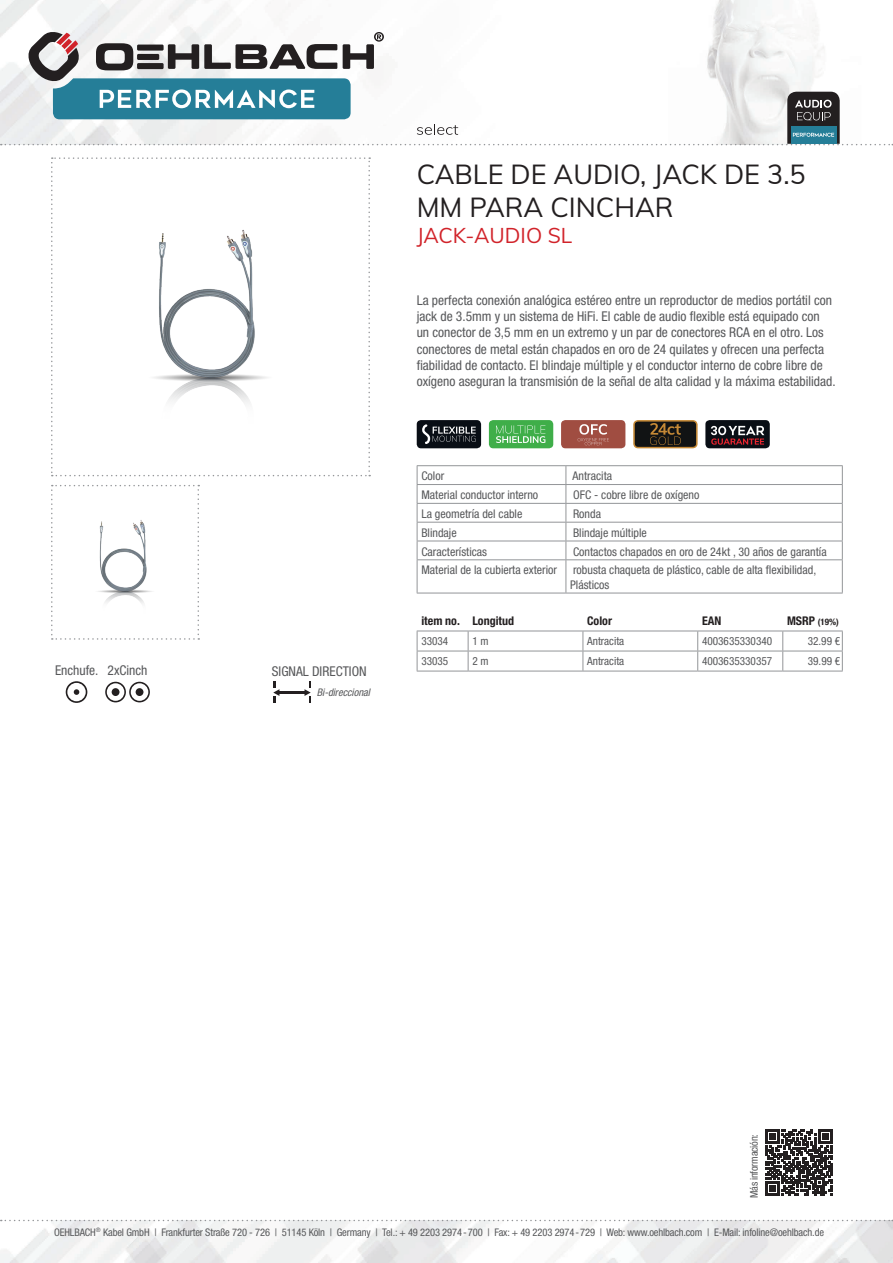
<style>
.page{position:relative;width:893px;height:1263px;background:#fff}
.page>*{position:absolute;margin:0;border:0;box-sizing:border-box;transform-origin:0 0}
.t1{font:27px/32.4px "Muli";color:#231f20}
.t2{font:21px "Muli";color:#d1232a}
.t3{font:condensed 13.5px/16.2px "Helvetica Neue LTW1 G";color:#57585a}
.t4{font:condensed 12px/14.4px "Helvetica Neue LTW1 G";color:#57585a}
.t5{font:700 condensed 12px "Helvetica Neue LTW1 G";color:#231f20}
.t6{font:condensed 11.25px "Helvetica Neue LTW1 G";color:#57585a}
.t7{font:condensed 10.5px "Helvetica Neue LTW1 G";letter-spacing:-.01em;color:#57585a}
.t8{font:italic condensed 10.5px "Helvetica Neue LTW1 G";color:#57585a}
.t9{font:700 condensed 9px "Helvetica Neue LTW1 G";color:#231f20}
.s1{font-size:12px}
</style>
<div class="page">
<img style="left:0;top:1220px;width:893px;height:43px">
<img style="left:0;top:0;width:818px;height:145px">
<svg style="left:1px;top:1220px;width:892px;height:1px"></svg>
<svg style="left:51px;top:157px;width:319px;height:319px"></svg>
<svg style="left:51px;top:485px;width:148px;height:155px"></svg>
<div style="left:417px;top:420px;width:64px;height:28px;background:#090e15;border-radius:4px"></div>
<svg style="left:422px;top:424px;width:54px;height:20px"></svg>
<div style="left:489px;top:420px;width:64px;height:28px;background:#3fae49;border-radius:4px"></div>
<svg style="left:496px;top:425px;width:49px;height:18px"></svg>
<div style="left:561px;top:420px;width:64px;height:28px;background:#a04d41;border-radius:4px"></div>
<svg style="left:578px;top:424px;width:31px;height:21px"></svg>
<svg style="left:633px;top:420px;width:65px;height:28px;background:#403320"></svg>
<div style="left:705px;top:420px;width:65px;height:28px;background:#090e15;border-radius:4px"></div>
<svg style="left:711px;top:426px;width:53px;height:19px"></svg>
<svg style="left:66px;top:681px;width:21px;height:22px"></svg>
<svg style="left:105px;top:682px;width:45px;height:20px"></svg>
<div style="left:136px;top:688px;width:7px;height:8px;background:#231f20;border-radius:50%"></div>
<hr style="left:279px;top:691px;width:26px;height:3px;background:#231f20">
<svg style="left:273px;top:681px;width:6px;height:22px"></svg>
<svg style="left:304px;top:681px;width:7px;height:22px"></svg>
<svg style="left:766px;top:1129px;width:66px;height:67px"></svg>
<svg style="left:1px;top:31px;width:892px;height:114px"></svg>
<svg style="left:417px;top:630px;width:426px;height:41px"></svg>
<hr style="left:417px;top:671px;width:51px;height:1px;background:#939598">
<hr style="left:468px;top:671px;width:115px;height:1px;background:#939598">
<hr style="left:583px;top:671px;width:115px;height:1px;background:#939598">
<hr style="left:698px;top:671px;width:85px;height:1px;background:#939598">
<hr style="left:783px;top:671px;width:60px;height:1px;background:#939598">
<hr style="left:417px;top:631px;width:51px;height:1px;background:#939598">
<hr style="left:468px;top:631px;width:115px;height:1px;background:#939598">
<hr style="left:583px;top:631px;width:115px;height:1px;background:#939598">
<hr style="left:698px;top:631px;width:85px;height:1px;background:#939598">
<hr style="left:783px;top:631px;width:60px;height:1px;background:#939598">
<hr style="left:417px;top:465px;width:149px;height:1px;background:#939598">
<hr style="left:566px;top:465px;width:277px;height:1px;background:#939598">
<svg style="left:417px;top:466px;width:426px;height:93px"></svg>
<hr style="left:417px;top:559px;width:149px;height:1px;background:#939598">
<hr style="left:417px;top:560px;width:1px;height:33px;background:#939598">
<hr style="left:566px;top:559px;width:277px;height:1px;background:#939598">
<hr style="left:566px;top:560px;width:1px;height:33px;background:#939598">
<hr style="left:842px;top:560px;width:1px;height:33px;background:#939598">
<hr style="left:417px;top:593px;width:149px;height:1px;background:#939598">
<hr style="left:566px;top:593px;width:277px;height:1px;background:#939598">
<h1 class="t1" style="left:417px;top:157px;width:391px">CABLE DE AUDIO, JACK DE 3.5<br>MM PARA CINCHAR</h1>
<h2 class="t2" style="left:417px;top:221px;width:157px">JACK-AUDIO SL</h2>
<p class="t3" style="left:417px;top:292px;width:420px">La perfecta conexión analógica estéreo entre un reproductor de medios portátil con jack de 3.5mm y un sistema de HiFi. El cable de audio flexible está equipado con<br>un conector de 3,5 mm en un extremo y un par de conectores RCA en el otro. Los conectores de metal están chapados en oro de 24 quilates y ofrecen una perfecta fiabilidad de contacto. El blindaje múltiple y el conductor interno de cobre libre de oxígeno aseguran la transmisión de la señal de alta calidad y la máxima estabilidad.</p>
<p class="t3" style="left:55px;top:662px;width:94px">Enchufe. 2xCinch</p>
<p class="t3" style="left:272px;top:663px;width:96px">SIGNAL DIRECTION</p>
<p class="t8" style="left:317px;top:686px;width:57px">Bi-direccional</p>
<p class="t4" style="left:421px;top:469px;width:24px">Color</p>
<p class="t4" style="left:573px;top:469px;width:41px">Antracita</p>
<p class="t4" style="left:421px;top:488px;width:118px">Material conductor interno</p>
<p class="t4" style="left:573px;top:488px;width:128px">OFC - cobre libre de oxígeno</p>
<p class="t4" style="left:421px;top:506px;width:103px">La geometría del cable</p>
<p class="t4" style="left:573px;top:506px;width:29px">Ronda</p>
<p class="t4" style="left:421px;top:525px;width:37px">Blindaje</p>
<p class="t4" style="left:573px;top:525px;width:75px">Blindaje múltiple</p>
<p class="t4" style="left:421px;top:544px;width:67px">Características</p>
<p class="t4" style="left:573px;top:544px;width:255px">Contactos chapados en oro de 24kt , 30 años de garantía</p>
<p class="t4" style="left:421px;top:563px;width:137px">Material de la cubierta exterior</p>
<p class="t4" style="left:570px;top:563px;width:248px">robusta chaqueta de plástico, cable de alta flexibilidad,<br>Plásticos</p>
<p class="t5" style="left:421px;top:613px;width:94px">item no. Longitud</p>
<p class="t5" style="left:587px;top:613px;width:26px">Color</p>
<p class="t5" style="left:702px;top:613px;width:21px">EAN</p>
<p class="t9" style="left:787px;top:616px;width:53px"><span class="s1">MSRP</span> (19%)</p>
<p class="t6" style="left:421px;top:634px;width:28px">33034</p>
<p class="t6" style="left:472px;top:634px;width:18px">1 m</p>
<p class="t6" style="left:587px;top:634px;width:39px">Antracita</p>
<p class="t6" style="left:702px;top:634px;width:72px">4003635330340</p>
<p class="t6" style="left:808px;top:634px;width:34px">32.99 €</p>
<p class="t6" style="left:421px;top:654px;width:28px">33035</p>
<p class="t6" style="left:472px;top:654px;width:18px">2 m</p>
<p class="t6" style="left:587px;top:654px;width:39px">Antracita</p>
<p class="t6" style="left:702px;top:654px;width:72px">4003635330357</p>
<p class="t6" style="left:808px;top:654px;width:34px">39.99 €</p>
<p class="t7" style="left:748px;top:1198px;width:66px;rotate:-90deg">Más información:</p>
<p class="t7" style="left:54px;top:1226px;width:771px">OEHLBACH<sup>®</sup> Kabel GmbH | Frankfurter Straße 720 - 726 | 51145 Köln | Germany | Tel.: + 49 2203 2974-700 | Fax: + 49 2203 2974-729 | Web: www.oehlbach.com | E-Mail: infoline@oehlbach.de</p>
</div>
